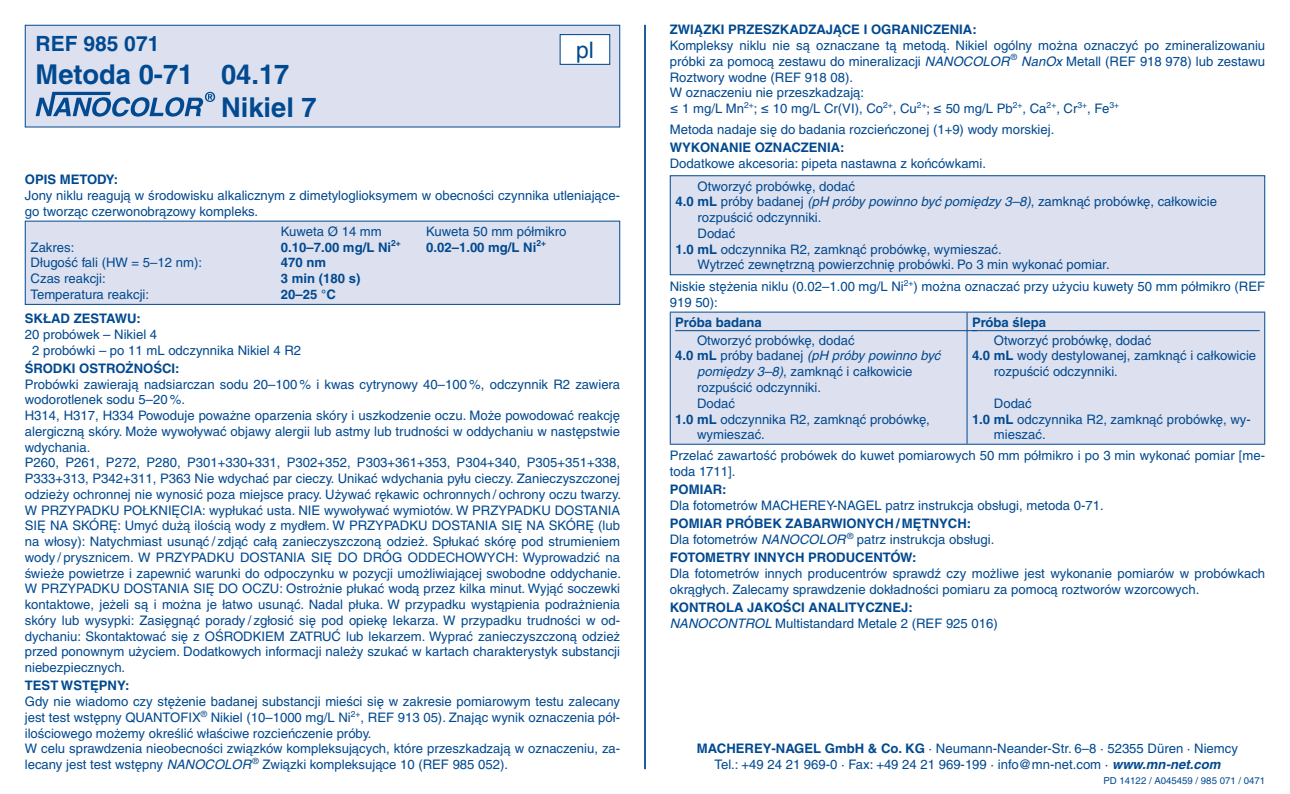
<style>
.page{position:relative;width:1290px;height:794px;background:#fff}
.page>*{position:absolute;margin:0;border:0;box-sizing:border-box;transform-origin:0 0}
.t1{font:700 27.3px/32.9px "Helvetica LT Pro";color:#014990}
.t2{font:22.75px "Helvetica";color:#014990}
.t3{font:700 21px "Helvetica LT Pro";color:#014990}
.t4{font:13.12px/15.8px "Helvetica LT Pro";color:#014990}
.t5{font:700 13.12px "Helvetica LT Pro";color:#014990}
.t6{font:italic 13.12px "Helvetica LT Pro";color:#014990}
.t7{font:9.62px "Helvetica LT Pro";color:#014990}
.s1{font-style:italic}
.s2{font-weight:700}
.s3{font-weight:700;font-style:normal}
.s4{font-style:normal}
.s5{font-weight:700;font-style:italic}
</style>
<div class="page">
<hr style="left:644px;top:25px;width:2px;height:744px;background:#014990">
<div style="left:25px;top:25px;width:595px;height:102px;background:#dde1ef"></div>
<svg style="left:36px;top:92px;width:179px;height:25px"></svg>
<div style="left:25px;top:25px;width:595px;height:102px;border:1px solid #014990"></div>
<div style="left:560px;top:35px;width:50px;height:29px;background:#fff"></div>
<div style="left:560px;top:34px;width:50px;height:31px;border:1px solid #014990"></div>
<div style="left:25px;top:221px;width:595px;height:83px;background:#dde1ef"></div>
<div style="left:25px;top:221px;width:595px;height:84px;border:1px solid #014990"></div>
<div style="left:670px;top:176px;width:595px;height:99px;background:#dde1ef"></div>
<div style="left:670px;top:175px;width:595px;height:100px;border:1px solid #014990"></div>
<div style="left:671px;top:313px;width:593px;height:131px;background:#dde1ef"></div>
<hr style="left:670px;top:312px;width:297px;height:1px;background:#014990">
<hr style="left:670px;top:312px;width:1px;height:132px;background:#014990">
<hr style="left:967px;top:312px;width:298px;height:1px;background:#014990">
<hr style="left:966px;top:312px;width:1px;height:132px;background:#014990">
<hr style="left:1264px;top:312px;width:1px;height:132px;background:#014990">
<hr style="left:670px;top:444px;width:297px;height:1px;background:#014990">
<hr style="left:967px;top:444px;width:298px;height:1px;background:#014990">
<hr style="left:675px;top:330px;width:302px;height:1px;background:#014990">
<hr style="left:972px;top:330px;width:288px;height:1px;background:#014990">
<h3 class="t3" style="left:36px;top:30px;width:125px">REF 985 071</h3>
<h1 class="t1" style="left:221px;top:58px;width:97px;text-indent:-185px">Metoda 0-71 04.17<br>Nikiel 7</h1>
<h2 class="t2" style="left:576px;top:32px;width:19px">pl</h2>
<p class="t5" style="left:25px;top:171px;width:95px">OPIS METODY:</p>
<p class="t4" style="left:25px;top:187px;width:597px">Jony niklu reagują w środowisku alkalicznym z dimetyloglioksymem w obecności czynnika utleniające&shy;go tworząc czerwonobrązowy kompleks.</p>
<p class="t4" style="left:281px;top:223px;width:102px">Kuweta Ø 14 mm</p>
<p class="t4" style="left:426px;top:223px;width:142px">Kuweta 50 mm półmikro</p>
<p class="t4" style="left:31px;top:239px;width:45px">Zakres:</p>
<p class="t5" style="left:281px;top:239px;width:121px">0.10–7.00 mg/L Ni<sup>2+</sup></p>
<p class="t5" style="left:426px;top:239px;width:121px">0.02–1.00 mg/L Ni<sup>2+</sup></p>
<p class="t4" style="left:31px;top:255px;width:173px">Długość fali (HW = 5–12 nm):</p>
<p class="t5" style="left:281px;top:255px;width:47px">470 nm</p>
<p class="t4" style="left:31px;top:271px;width:77px">Czas reakcji:</p>
<p class="t5" style="left:281px;top:270px;width:81px">3 min (180 s)</p>
<p class="t4" style="left:31px;top:286px;width:120px">Temperatura reakcji:</p>
<p class="t5" style="left:281px;top:286px;width:56px">20–25 °C</p>
<p class="t5" style="left:25px;top:310px;width:118px">SKŁAD ZESTAWU:</p>
<p class="t4" style="left:32px;top:326px;width:270px;text-indent:-7px">20 probówek – Nikiel 4<br>2 probówki – po 11 mL odczynnika Nikiel 4 R2</p>
<p class="t5" style="left:25px;top:360px;width:156px">ŚRODKI OSTROŻNOŚCI:</p>
<p class="t4" style="left:25px;top:376px;width:598px">Probówki zawierają nadsiarczan sodu 20–100 % i kwas cytrynowy 40–100 %, odczynnik R2 zawiera wodorotlenek sodu 5–20 %.<br>H314, H317, H334 Powoduje poważne oparzenia skóry i uszkodzenie oczu. Może powodować reakcję alergiczną skóry. Może wywoływać objawy alergii lub astmy lub trudności w oddychaniu w następstwie wdychania.<br>P260, P261, P272, P280, P301+330+331, P302+352, P303+361+353, P304+340, P305+351+338, P333+313, P342+311, P363 Nie wdychać par cieczy. Unikać wdychania pyłu cieczy. Zanieczyszczonej odzieży ochronnej nie wynosić poza miejsce pracy. Używać rękawic ochronnych / ochrony oczu twarzy.<br>W PRZYPADKU POŁKNIĘCIA: wypłukać usta. NIE wywoływać wymiotów. W PRZYPADKU DOSTANIA SIĘ NA SKÓRĘ: Umyć dużą ilością wody z mydłem. W PRZYPADKU DOSTANIA SIĘ NA SKÓRĘ (lub na włosy): Natychmiast usunąć / zdjąć całą zanieczyszczoną odzież. Spłukać skórę pod strumieniem wody / prysznicem. W PRZYPADKU DOSTANIA SIĘ DO DRÓG ODDECHOWYCH: Wyprowadzić na świeże powietrze i zapewnić warunki do odpoczynku w pozycji umożliwiającej swobodne oddychanie.<br>W PRZYPADKU DOSTANIA SIĘ DO OCZU: Ostrożnie płukać wodą przez kilka minut. Wyjąć soczewki kontaktowe, jeżeli są i można je łatwo usunąć. Nadal płuka. W przypadku wystąpienia podrażnienia skóry lub wysypki: Zasięgnąć porady / zgłosić się pod opiekę lekarza. W przypadku trudności w od&shy;dychaniu: Skontaktować się z OŚRODKIEM ZATRUĆ lub lekarzem. Wyprać zanieczyszczoną odzież przed ponownym użyciem. Dodatkowych informacji należy szukać w kartach charakterystyk substancji niebezpiecznych.</p>
<p class="t5" style="left:25px;top:678px;width:106px">TEST WSTĘPNY:</p>
<p class="t4" style="left:25px;top:693px;width:597px">Gdy nie wiadomo czy stężenie badanej substancji mieści się w zakresie pomiarowym testu zalecany jest test wstępny QUANTOFIX<sup>®</sup> Nikiel (10–1000 mg/L Ni<sup>2+</sup>, REF 913 05). Znając wynik oznaczenia pół&shy;ilościowego możemy określić właściwe rozcieńczenie próby.<br>W celu sprawdzenia nieobecności związków kompleksujących, które przeszkadzają w oznaczeniu, za&shy;lecany jest test wstępny <span class="s1">NANOCOLOR</span> <sup>®</sup> Związki kompleksujące 10 (REF 985 052).</p>
<p class="t5" style="left:670px;top:22px;width:308px">ZWIĄZKI PRZESZKADZAJĄCE I OGRANICZENIA:</p>
<p class="t4" style="left:670px;top:37px;width:597px">Kompleksy niklu nie są oznaczane tą metodą. Nikiel ogólny można oznaczyć po zmineralizowaniu próbki za pomocą zestawu do mineralizacji <span class="s1">NANOCOLOR</span> <sup>®</sup> <span class="s1">NanOx</span> Metall (REF 918 978) lub zestawu Roztwory wodne (REF 918 08).<br>W oznaczeniu nie przeszkadzają:<br>≤ 1 mg/L Mn<sup>2+</sup>; ≤ 10 mg/L Cr(VI), Co<sup>2+</sup>, Cu<sup>2+</sup>; ≤ 50 mg/L Pb<sup>2+</sup>, Ca<sup>2+</sup>, Cr<sup>3+</sup>, Fe<sup>3+</sup></p>
<p class="t4" style="left:670px;top:121px;width:386px">Metoda nadaje się do badania rozcieńczonej (1+9) wody morskiej.</p>
<p class="t5" style="left:670px;top:139px;width:176px">WYKONANIE OZNACZENIA:</p>
<p class="t4" style="left:697px;top:152px;width:290px;line-height:22.9px;text-indent:-28px">Dodatkowe akcesoria: pipeta nastawna z końcówkami.<br>Otworzyć probówkę, dodać</p>
<p class="t4" style="left:676px;top:194px;width:543px"><span class="s2">4.0 mL</span> próby badanej <span class="s1">(pH próby powinno być pomiędzy 3–8)</span>, zamknąć probówkę, całkowicie</p>
<p class="t4" style="left:697px;top:210px;width:125px">rozpuścić odczynniki.</p>
<p class="t4" style="left:697px;top:225px;width:39px">Dodać</p>
<p class="t4" style="left:676px;top:241px;width:328px"><span class="s2">1.0 mL</span> odczynnika R2, zamknąć probówkę, wymieszać.</p>
<p class="t4" style="left:697px;top:257px;width:414px">Wytrzeć zewnętrzną powierzchnię probówki. Po 3 min wykonać pomiar.</p>
<p class="t4" style="left:670px;top:278px;width:597px">Niskie stężenia niklu (0.02–1.00 mg/L Ni<sup>2+</sup>) można oznaczać przy użyciu kuwety 50 mm półmikro (REF<br>919 50):</p>
<p class="t5" style="left:675px;top:314px;width:88px">Próba badana</p>
<p class="t4" style="left:697px;top:332px;width:159px">Otworzyć probówkę, dodać</p>
<p class="t6" style="left:675px;top:348px;width:267px"><span class="s3">4.0 mL</span> <span class="s4">próby badanej</span> (pH próby powinno być</p>
<p class="t4" style="left:697px;top:364px;width:217px"><span class="s1">pomiędzy 3–8)</span>, zamknąć i całkowicie</p>
<p class="t4" style="left:697px;top:379px;width:125px">rozpuścić odczynniki.</p>
<p class="t4" style="left:697px;top:395px;width:39px">Dodać</p>
<p class="t4" style="left:675px;top:411px;width:256px"><span class="s2">1.0 mL</span> odczynnika R2, zamknąć probówkę,</p>
<p class="t4" style="left:697px;top:427px;width:69px">wymieszać.</p>
<p class="t5" style="left:972px;top:314px;width:76px">Próba ślepa</p>
<p class="t4" style="left:994px;top:332px;width:159px">Otworzyć probówkę, dodać</p>
<p class="t4" style="left:972px;top:348px;width:286px"><span class="s2">4.0 mL</span> wody destylowanej, zamknąć i całkowicie</p>
<p class="t4" style="left:994px;top:364px;width:125px">rozpuścić odczynniki.</p>
<p class="t4" style="left:994px;top:395px;width:39px">Dodać</p>
<p class="t4" style="left:972px;top:411px;width:280px"><span class="s2">1.0 mL</span> odczynnika R2, zamknąć probówkę, wy-</p>
<p class="t4" style="left:994px;top:427px;width:53px">mieszać.</p>
<p class="t4" style="left:670px;top:448px;width:597px">Przelać zawartość probówek do kuwet pomiarowych 50 mm półmikro i po 3 min wykonać pomiar [me&shy;toda 1711].</p>
<p class="t5" style="left:670px;top:482px;width:58px">POMIAR:</p>
<p class="t4" style="left:670px;top:497px;width:435px">Dla fotometrów MACHEREY-NAGEL patrz instrukcja obsługi, metoda 0-71.</p>
<p class="t4" style="left:670px;top:516px;width:326px"><span class="s2">POMIAR PRÓBEK ZABARWIONYCH / MĘTNYCH:<br></span>Dla fotometrów <span class="s1">NANOCOLOR</span> <sup>®</sup> patrz instrukcja obsługi.</p>
<p class="t5" style="left:670px;top:550px;width:248px">FOTOMETRY INNYCH PRODUCENTÓW:</p>
<p class="t4" style="left:670px;top:565px;width:597px">Dla fotometrów innych producentrów sprawdź czy możliwe jest wykonanie pomiarów w probówkach okrągłych. Zalecamy sprawdzenie dokładności pomiaru za pomocą roztworów wzorcowych.</p>
<p class="t4" style="left:670px;top:599px;width:329px"><span class="s2">KONTROLA JAKOŚCI ANALITYCZNEJ:<br></span><span class="s1">NANOCONTROL</span> Multistandard Metale 2 (REF 925 016)</p>
<p class="t4" style="left:697px;top:741px;width:542px;text-align:center"><span class="s2">MACHEREY-NAGEL GmbH &amp; Co. KG</span> · Neumann-Neander-Str. 6–8 · 52355 Düren · Niemcy<br>Tel.: +49 24 21 969-0 · Fax: +49 24 21 969-199 · info@mn-net.com · <span class="s5">www.mn-net.com</span></p>
<p class="t7" style="left:1103px;top:774px;width:163px">PD 14122 / A045459 / 985 071 / 0471</p>
</div>
